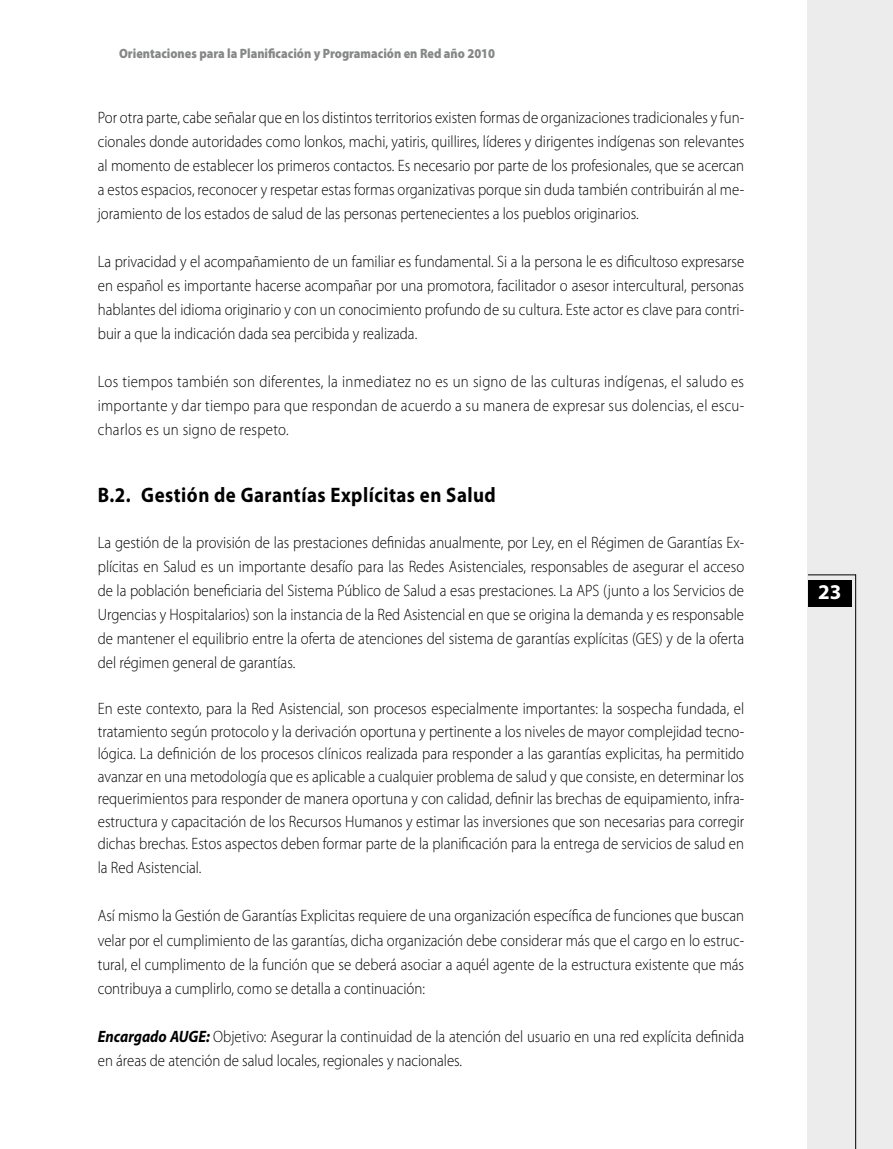
<style>
.page{position:relative;width:893px;height:1149px;background:#fff}
.page>*{position:absolute;margin:0;border:0;box-sizing:border-box;transform-origin:0 0}
.t1{font:700 21px "Myriad Pro";letter-spacing:.025em;color:#000;scale:.9 1}
.t2{font:700 21px "Myriad Pro";color:#fff}
.t3{font:300 16.5px/24px "Myriad Pro";color:#000;text-align:justify;scale:.9 1}
.t4{font:900 13.5px "Myriad Pro";color:#868788;scale:.9 1}
.s1{font-weight:700;font-style:italic}
</style>
<div class="page">
<div style="left:808px;top:0;width:85px;height:1148px;background:#ececec"></div>
<div style="left:808px;top:579px;width:43px;height:27px;background:#000"></div>
<hr style="left:808px;top:574px;width:48px;height:1px;background:#000">
<hr style="left:855px;top:574px;width:1px;height:574px;background:#000">
<p class="t4" style="left:119px;top:44px;width:419px">Orientaciones para la Planificación y Programación en Red año 2010</p>
<p class="t3" style="left:98px;top:105px;width:720px">Por otra parte, cabe señalar que en los distintos territorios existen formas de organizaciones tradicionales y fun&shy;cionales donde autoridades como lonkos, machi, yatiris, quillires, líderes y dirigentes indígenas son relevantes al momento de establecer los primeros contactos. Es necesario por parte de los profesionales, que se acercan a estos espacios, reconocer y respetar estas formas organizativas porque sin duda también contribuirán al me&shy;joramiento de los estados de salud de las personas pertenecientes a los pueblos originarios.</p>
<p class="t3" style="left:98px;top:249px;width:720px">La privacidad y el acompañamiento de un familiar es fundamental. Si a la persona le es dificultoso expresarse en español es importante hacerse acompañar por una promotora, facilitador o asesor intercultural, personas hablantes del idioma originario y con un conocimiento profundo de su cultura. Este actor es clave para contri&shy;buir a que la indicación dada sea percibida y realizada.</p>
<p class="t3" style="left:98px;top:369px;width:720px">Los tiempos también son diferentes, la inmediatez no es un signo de las culturas indígenas, el saludo es importante y dar tiempo para que respondan de acuerdo a su manera de expresar sus dolencias, el escu&shy;charlos es un signo de respeto.</p>
<p class="t1" style="left:98px;top:481px;width:444px">B.2. Gestión de Garantías Explícitas en Salud</p>
<p class="t3" style="left:98px;top:529px;width:720px">La gestión de la provisión de las prestaciones definidas anualmente, por Ley, en el Régimen de Garantías Ex&shy;plícitas en Salud es un importante desafío para las Redes Asistenciales, responsables de asegurar el acceso de la población beneficiaria del Sistema Público de Salud a esas prestaciones. La APS (junto a los Servicios de Urgencias y Hospitalarios) son la instancia de la Red Asistencial en que se origina la demanda y es responsable de mantener el equilibrio entre la oferta de atenciones del sistema de garantías explícitas (GES) y de la oferta del régimen general de garantías.</p>
<p class="t3" style="left:98px;top:697px;width:720px;line-height:22.5px">En este contexto, para la Red Asistencial, son procesos especialmente importantes: la sospecha fundada, el tratamiento según protocolo y la derivación oportuna y pertinente a los niveles de mayor complejidad tecno&shy;lógica. La definición de los procesos clínicos realizada para responder a las garantías explicitas, ha permitido avanzar en una metodología que es aplicable a cualquier problema de salud y que consiste, en determinar los requerimientos para responder de manera oportuna y con calidad, definir las brechas de equipamiento, infra&shy;estructura y capacitación de los Recursos Humanos y estimar las inversiones que son necesarias para corregir dichas brechas. Estos aspectos deben formar parte de la planificación para la entrega de servicios de salud en</p>
<p class="t3" style="left:98px;top:855px;width:117px">la Red Asistencial.</p>
<p class="t3" style="left:98px;top:903px;width:720px">Así mismo la Gestión de Garantías Explicitas requiere de una organización específica de funciones que buscan velar por el cumplimiento de las garantías, dicha organización debe considerar más que el cargo en lo estruc&shy;tural, el cumplimento de la función que se deberá asociar a aquél agente de la estructura existente que más contribuya a cumplirlo, como se detalla a continuación:</p>
<p class="t3" style="left:98px;top:1023px;width:720px"><span class="s1">Encargado AUGE:</span> Objetivo: Asegurar la continuidad de la atención del usuario en una red explícita definida en áreas de atención de salud locales, regionales y nacionales.</p>
<p class="t2" style="left:818px;top:578px;width:25px">23</p>
</div>
